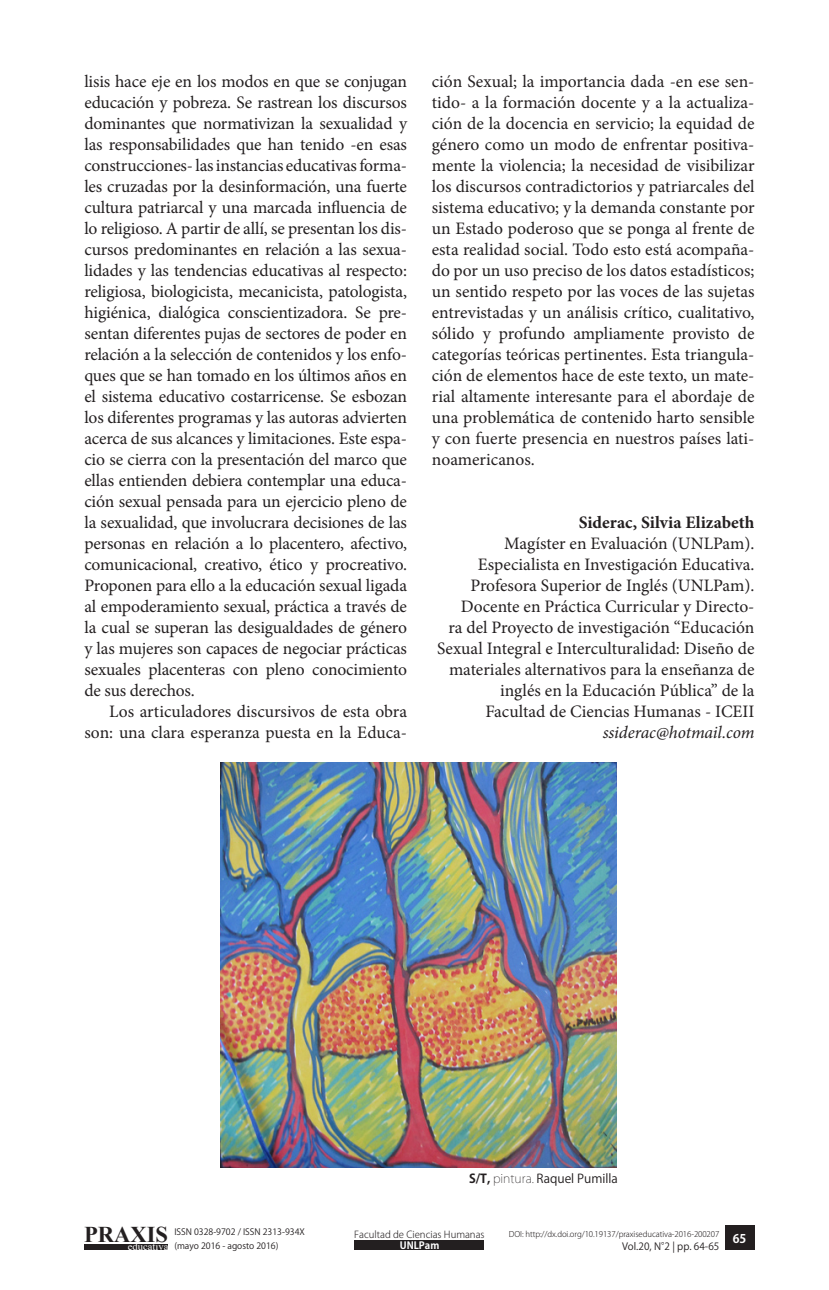
<style>
.page{position:relative;width:829px;height:1290px;background:#fff}
.page>*{position:absolute;margin:0;border:0;box-sizing:border-box;transform-origin:0 0}
.t1{font:700 22.57px "Times New Roman";color:#231f20}
.Texto_Principal{font:17.5px/21px "Minion Pro";color:#231f20;text-align:justify}
.Texto_Principal-2{font:700 17.5px "Minion Pro";color:#231f20}
.Texto_Principal-3{font:italic 17.5px "Minion Pro";letter-spacing:-.005em;color:#231f20}
.Epigfrafes{font:12.25px "Koz Go Std";color:#231f20}
.t2{font:700 11.9px "Koz Go Std";color:#fff}
.t3{font:10.67px "Times New Roman";color:#fff}
.t4{font:9.97px "Koz Go Pro";color:#231f20}
.t5{font:700 9.97px "Koz Go Pro";color:#fff}
.t6{font:300 9.62px "Koz Go Pro";color:#231f20}
.t7{font:8.75px "Koz Go Pro";color:#231f20}
.t8{font:300 7.88px "Koz Go Pro";letter-spacing:-.01em;color:#231f20}
.s1{font-weight:700}
.s2{font-weight:200}
</style>
<div class="page">
<div style="left:724px;top:1225px;width:30px;height:25px;background:#231f20"></div>
<div style="left:84px;top:1244px;width:84px;height:6px;background:#231f20"></div>
<div style="left:355px;top:1240px;width:129px;height:10px;background:#231f20"></div>
<img style="left:220px;top:763px;width:396px;height:404px">
<p class="Texto_Principal" style="left:84px;top:71px;width:324px">lisis hace eje en los modos en que se conjugan educación y pobreza. Se rastrean los discursos dominantes que normativizan la sexualidad y las responsabilidades que han tenido -en esas construcciones- las instancias educativas forma&shy;les cruzadas por la desinformación, una fuerte cultura patriarcal y una marcada influencia de lo religioso. A partir de allí, se presentan los dis&shy;cursos predominantes en relación a las sexua&shy;lidades y las tendencias educativas al respecto: religiosa, biologicista, mecanicista, patologista, higiénica, dialógica conscientizadora. Se pre&shy;sentan diferentes pujas de sectores de poder en relación a la selección de contenidos y los enfo&shy;ques que se han tomado en los últimos años en el sistema educativo costarricense. Se esbozan los diferentes programas y las autoras advierten acerca de sus alcances y limitaciones. Este espa&shy;cio se cierra con la presentación del marco que ellas entienden debiera contemplar una educa&shy;ción sexual pensada para un ejercicio pleno de la sexualidad, que involucrara decisiones de las personas en relación a lo placentero, afectivo, comunicacional, creativo, ético y procreativo.<br>Proponen para ello a la educación sexual ligada al empoderamiento sexual, práctica a través de la cual se superan las desigualdades de género y las mujeres son capaces de negociar prácticas sexuales placenteras con pleno conocimiento de sus derechos.</p>
<p class="Texto_Principal" style="left:84px;top:701px;width:324px;text-align:right">Los articuladores discursivos de esta obra son: una clara esperanza puesta en la Educa-</p>
<p class="Texto_Principal" style="left:432px;top:71px;width:324px">ción Sexual; la importancia dada -en ese sen&shy;tido- a la formación docente y a la actualiza&shy;ción de la docencia en servicio; la equidad de género como un modo de enfrentar positiva&shy;mente la violencia; la necesidad de visibilizar los discursos contradictorios y patriarcales del sistema educativo; y la demanda constante por un Estado poderoso que se ponga al frente de esta realidad social. Todo esto está acompaña&shy;do por un uso preciso de los datos estadísticos; un sentido respeto por las voces de las sujetas entrevistadas y un análisis crítico, cualitativo, sólido y profundo ampliamente provisto de categorías teóricas pertinentes. Esta triangula&shy;ción de elementos hace de este texto, un mate&shy;rial altamente interesante para el abordaje de una problemática de contenido harto sensible y con fuerte presencia en nuestros países lati&shy;noamericanos.</p>
<p class="Texto_Principal-2" style="left:578px;top:510px;width:177px">Siderac, Silvia Elizabeth</p>
<p class="Texto_Principal" style="left:504px;top:533px;width:252px">Magíster en Evaluación (UNLPam).</p>
<p class="Texto_Principal" style="left:478px;top:554px;width:278px">Especialista en Investigación Educativa.</p>
<p class="Texto_Principal" style="left:470px;top:575px;width:285px">Profesora Superior de Inglés (UNLPam).</p>
<p class="Texto_Principal" style="left:437px;top:596px;width:319px;text-align:right">Docente en Práctica Curricular y Directo-<br>ra del Proyecto de investigación “Educación Sexual Integral e Interculturalidad: Diseño de materiales alternativos para la enseñanza de inglés en la Educación Pública” de la</p>
<p class="Texto_Principal" style="left:485px;top:701px;width:270px">Facultad de Ciencias Humanas - ICEII</p>
<p class="Texto_Principal-3" style="left:602px;top:721px;width:153px">ssiderac@hotmail.com</p>
<p class="Epigfrafes" style="left:469px;top:1171px;width:150px"><span class="s1">S/T,</span> <span class="s2">pintura.</span> Raquel Pumilla</p>
<p class="t1" style="left:84px;top:1218px;width:85px">PRAXIS</p>
<p class="t2" style="left:732px;top:1230px;width:15px">65</p>
<p class="t3" style="left:128px;top:1239px;width:42px">educativa</p>
<p class="t5" style="left:399px;top:1239px;width:41px">UNLPam</p>
<p class="t7" style="left:174px;top:1226px;width:132px">ISSN 0328-9702 / ISSN 2313-934X</p>
<p class="t7" style="left:174px;top:1240px;width:106px">(mayo 2016 - agosto 2016)</p>
<p class="t6" style="left:354px;top:1228px;width:132px">Facultad de Ciencias Humanas</p>
<p class="t8" style="left:509px;top:1229px;width:212px">DOI: http://dx.doi.org/10.19137/praxiseducativa-2016-200207</p>
<p class="t4" style="left:622px;top:1240px;width:99px">Vol.20, N°2 | pp. 64-65</p>
</div>
